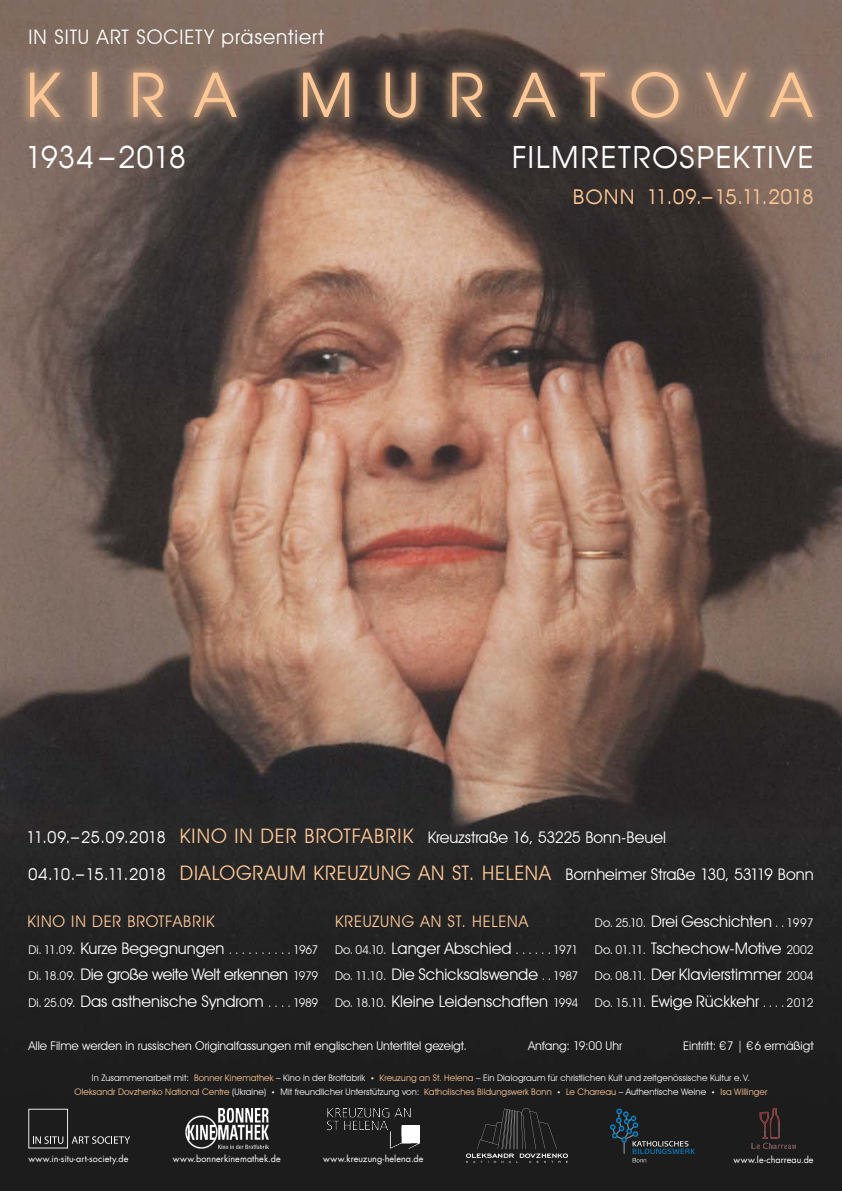
<style>
.page{position:relative;width:842px;height:1191px;background:#fff}
.page>*{position:absolute;margin:0;border:0;box-sizing:border-box;transform-origin:0 0}
.t1{font:60px "AG Avant Garde Cyr";letter-spacing:.45em;color:#ffc896}
.t2{font:30px "AG Avant Garde Cyr";letter-spacing:.045em;color:#fff}
.t3{font:30px "AG Avant Garde Cyr";letter-spacing:.01em;color:#fff}
.t4{font:20px "Avant Garde IT Cby BT";letter-spacing:.04em;color:#ffc896}
.t5{font:20px "Avant Garde IT Cby BT";letter-spacing:.05em;color:#fff}
.t6{font:20px "AG Avant Garde Cyr";letter-spacing:.025em;color:#ffc896}
.t7{font:16px "Avant Garde IT Cby BT";color:#fff}
.t8{font:16px "Avant Garde IT Cby BT";letter-spacing:.05em;color:#ffc896}
.t9{font:16px "Avant Garde IT Cby BT";letter-spacing:-.02em;color:#fff}
.t10{font:16px "AG Avant Garde Cyr";letter-spacing:.035em;color:#fff}
.t11{font:16px "AG Avant Garde Cyr";letter-spacing:.015em;color:#fff}
.t12{font:12px "Avant Garde IT Cby BT";color:#fff}
.t13{font:9px/13.5px "Avant Garde IT Cby BT";letter-spacing:.015em;color:#fff;text-align:center}
.t14{font:9px "Futura LT";letter-spacing:.005em;color:#fff}
.s1{font-size:12px}
.s2{color:#ffc896}
.s3{font-size:7px}
</style>
<div class="page">
<img style="left:0;top:0;width:842px;height:1191px">
<div style="left:16px;top:57px;width:808px;height:72px;background:#ffc896;opacity:.5"></div>
<svg style="left:28px;top:1108px;width:102px;height:40px;background:#2d2d2d"></svg>
<img style="left:328px;top:1108px;width:91px;height:40px">
<img style="left:185px;top:1108px;width:83px;height:40px">
<svg style="left:610px;top:1108px;width:85px;height:54px;background:#212b30"></svg>
<img style="left:466px;top:1108px;width:101px;height:54px">
<img style="left:752px;top:1108px;width:43px;height:40px">
<p class="t5" style="left:28px;top:24px;width:297px">IN SITU ART SOCIETY präsentiert</p>
<p class="t1" style="left:26px;top:61px;width:789px">KIRA MURATOVA</p>
<p class="t3" style="left:25px;top:140px;width:162px">1934 –2018</p>
<p class="t2" style="left:512px;top:140px;width:303px">FILMRETROSPEKTIVE</p>
<p class="t6" style="left:573px;top:185px;width:242px">BONN 11.09.–15.11.2018</p>
<p class="t10" style="left:26px;top:828px;width:141px">11.09.–25.09.2018</p>
<p class="t11" style="left:28px;top:864px;width:139px">04.10.–15.11.2018</p>
<p class="t4" style="left:180px;top:824px;width:235px">KINO IN DER BROTFABRIK</p>
<p class="t7" style="left:428px;top:827px;width:240px">Kreuzstraße 16, 53225 Bonn-Beuel</p>
<p class="t7" style="left:566px;top:864px;width:249px">Bornheimer Straße 130, 53119 Bonn</p>
<p class="t4" style="left:180px;top:860px;width:373px">DIALOGRAUM KREUZUNG AN ST. HELENA</p>
<p class="t8" style="left:27px;top:911px;width:189px">KINO IN DER BROTFABRIK</p>
<p class="t7" style="left:80px;top:938px;width:212px">Kurze Begegnungen <span class="s1">. . . . . . . . . .</span></p>
<p class="t9" style="left:80px;top:965px;width:209px">Die große weite Welt erkennen</p>
<p class="t7" style="left:80px;top:991px;width:212px">Das asthenische Syndrom <span class="s1">. . . .</span></p>
<p class="t12" style="left:293px;top:942px;width:27px">1967</p>
<p class="t12" style="left:28px;top:942px;width:49px">Di. 11.09.</p>
<p class="t12" style="left:28px;top:968px;width:49px">Di. 18.09.</p>
<p class="t12" style="left:28px;top:995px;width:49px">Di. 25.09.</p>
<p class="t12" style="left:293px;top:968px;width:27px">1979</p>
<p class="t12" style="left:293px;top:995px;width:27px">1989</p>
<p class="t7" style="left:651px;top:911px;width:135px">Drei Geschichten <span class="s1">. .</span></p>
<p class="t7" style="left:651px;top:938px;width:132px">Tschechow-Motive</p>
<p class="t7" style="left:651px;top:964px;width:132px">Der Klavierstimmer</p>
<p class="t7" style="left:651px;top:991px;width:135px">Ewige Rückkehr <span class="s1">. . . .</span></p>
<p class="t8" style="left:335px;top:911px;width:195px">KREUZUNG AN ST. HELENA</p>
<p class="t12" style="left:786px;top:915px;width:29px">1997</p>
<p class="t12" style="left:786px;top:942px;width:29px">2002</p>
<p class="t12" style="left:786px;top:968px;width:29px">2004</p>
<p class="t12" style="left:553px;top:995px;width:27px">1994</p>
<p class="t12" style="left:786px;top:995px;width:29px">2012</p>
<p class="t12" style="left:595px;top:915px;width:53px">Do. 25.10.</p>
<p class="t12" style="left:595px;top:942px;width:53px">Do. 01.11.</p>
<p class="t12" style="left:595px;top:968px;width:53px">Do. 08.11.</p>
<p class="t12" style="left:595px;top:995px;width:53px">Do. 15.11.</p>
<p class="t7" style="left:391px;top:938px;width:161px">Langer Abschied <span class="s1">. . . . . .</span></p>
<p class="t7" style="left:391px;top:964px;width:161px">Die Schicksalswende <span class="s1">. .</span></p>
<p class="t7" style="left:391px;top:991px;width:158px">Kleine Leidenschaften</p>
<p class="t12" style="left:335px;top:942px;width:53px">Do. 04.10.</p>
<p class="t12" style="left:335px;top:968px;width:53px">Do. 11.10.</p>
<p class="t12" style="left:335px;top:995px;width:53px">Do. 18.10.</p>
<p class="t12" style="left:553px;top:942px;width:27px">1971</p>
<p class="t12" style="left:553px;top:968px;width:27px">1987</p>
<p class="t12" style="left:28px;top:1038px;width:440px">Alle Filme werden in russischen Originalfassungen mit englischen Untertitel gezeigt.</p>
<p class="t12" style="left:528px;top:1038px;width:96px">Anfang: 19:00 Uhr</p>
<p class="t12" style="left:683px;top:1038px;width:132px">Eintritt: €7 | €6 ermäßigt</p>
<p class="t13" style="left:75px;top:1071px;width:694px">In Zusammenarbeit mit: <span class="s2">Bonner Kinemathek</span> – Kino in der Brotfabrik <span class="s3">•</span> <span class="s2">Kreuzung an St. Helena</span> – Ein Dialograum für christlichen Kult und zeitgenössische Kultur e. V.<br><span class="s2">Oleksandr Dovzhenko National Centre</span> (Ukraine) <span class="s3">•</span> Mit freundlicher Unterstützung von: <span class="s2">Katholisches Bildungswerk Bonn</span> <span class="s3">•</span> <span class="s2">Le Charreau</span> – Authentische Weine <span class="s3">•</span> <span class="s2">Isa Willinger</span></p>
<p class="t14" style="left:28px;top:1153px;width:102px">www.in-situ-art-society.de</p>
<p class="t14" style="left:173px;top:1153px;width:109px">www.bonnerkinemathek.de</p>
<p class="t14" style="left:323px;top:1153px;width:102px">www.kreuzung-helena.de</p>
<p class="t14" style="left:734px;top:1153px;width:82px">www.le-charreau.de</p>
</div>
